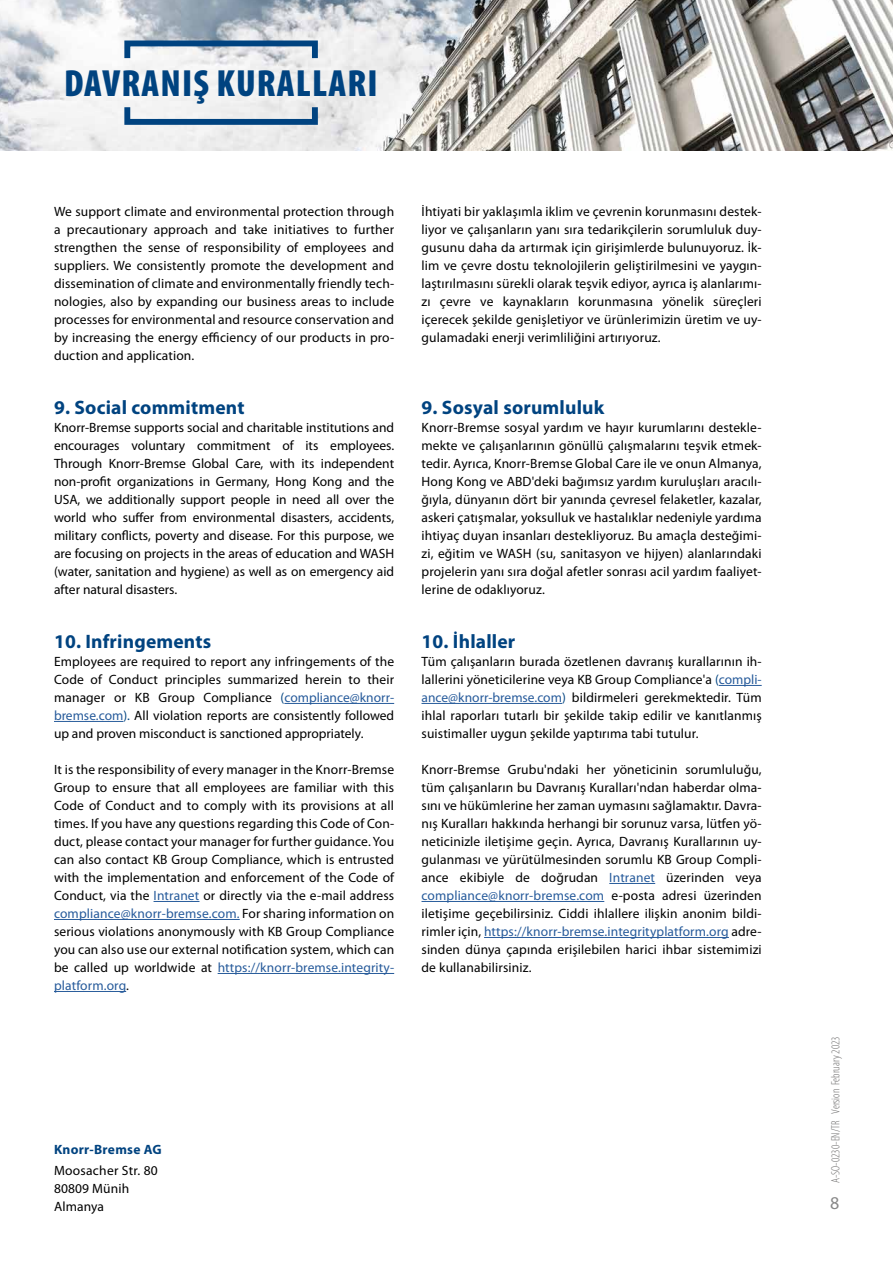
<style>
.page{position:relative;width:893px;height:1263px;background:#fff}
.page>*{position:absolute;margin:0;border:0;box-sizing:border-box;transform-origin:0 0}
.t1{font:900 condensed 37.95px "Myriad Pro";letter-spacing:.03em;color:#004380}
.t2{font:700 19.5px "Myriad Pro";letter-spacing:.01em;color:#004380}
.t3{font:18px "Myriad Pro";color:#878787}
.t4{font:13.5px/18px "Myriad Pro";letter-spacing:.01em;color:#000;text-align:justify}
.t5{font:700 13.5px "Myriad Pro";letter-spacing:.02em;color:#004380}
.t6{font:300 condensed 12px "Myriad Pro";color:#706f6f}
.s1{color:#004380}
.s2{color:#275b9b}
</style>
<div class="page">
<img style="left:0;top:0;width:893px;height:151px">
<div style="left:124px;top:41px;width:194px;height:20px;border:6px solid #004380"></div>
<div style="left:124px;top:104px;width:194px;height:21px;border:6px solid #004380"></div>
<hr style="left:284px;top:703px;width:110px;height:1px;background:#275b9b">
<hr style="left:54px;top:721px;width:69px;height:1px;background:#275b9b">
<hr style="left:154px;top:901px;width:45px;height:1px;background:#275b9b">
<hr style="left:54px;top:919px;width:186px;height:1px;background:#275b9b">
<hr style="left:218px;top:973px;width:176px;height:1px;background:#275b9b">
<hr style="left:54px;top:991px;width:72px;height:1px;background:#275b9b">
<hr style="left:719px;top:685px;width:43px;height:1px;background:#275b9b">
<hr style="left:421px;top:703px;width:141px;height:1px;background:#275b9b">
<hr style="left:609px;top:883px;width:46px;height:1px;background:#275b9b">
<hr style="left:421px;top:901px;width:183px;height:1px;background:#275b9b">
<hr style="left:484px;top:937px;width:245px;height:1px;background:#275b9b">
<h1 class="t1" style="left:64px;top:62px;width:315px">DAVRANIŞ KURALLARI</h1>
<p class="t4" style="left:54px;top:203px;width:342px">We support climate and environmental protection through a precautionary approach and take initiatives to further strengthen the sense of responsibility of employees and suppliers. We consistently promote the development and dissemination of climate and environmentally friendly tech&shy;nologies, also by expanding our business areas to include processes for environmental and resource conservation and by increasing the energy efficiency of our products in pro&shy;duction and application.</p>
<h2 class="t2" style="left:54px;top:397px;width:192px">9. Social commitment</h2>
<p class="t4" style="left:54px;top:419px;width:342px">Knorr-Bremse supports social and charitable institutions and encourages voluntary commitment of its employees.<br>Through Knorr-Bremse Global Care, with its independent non-profit organizations in Germany, Hong Kong and the USA, we additionally support people in need all over the world who suffer from environmental disasters, accidents, military conflicts, poverty and disease. For this purpose, we are focusing on projects in the areas of education and WASH (water, sanitation and hygiene) as well as on emergency aid after natural disasters.</p>
<h2 class="t2" style="left:54px;top:631px;width:159px">10. Infringements</h2>
<p class="t4" style="left:54px;top:653px;width:342px">Employees are required to report any infringements of the Code of Conduct principles summarized herein to their manager or KB Group Compliance <span class="s1">(</span><span class="s2">compliance@knorr&shy;bremse.com</span><span class="s1">).</span> All violation reports are consistently followed up and proven misconduct is sanctioned appropriately.</p>
<p class="t4" style="left:54px;top:761px;width:342px">It is the responsibility of every manager in the Knorr-Bremse Group to ensure that all employees are familiar with this Code of Conduct and to comply with its provisions at all times. If you have any questions regarding this Code of Con&shy;duct, please contact your manager for further guidance. You can also contact KB Group Compliance, which is entrusted with the implementation and enforcement of the Code of Conduct, via the <span class="s2">Intranet</span> or directly via the e-mail address <span class="s2">compliance@knorr-bremse.com.</span> For sharing information on serious violations anonymously with KB Group Compliance you can also use our external notification system, which can be called up worldwide at <span class="s2">https://knorr-bremse.integrity&shy;platform.org</span>.</p>
<p class="t4" style="left:421px;top:203px;width:342px">İhtiyati bir yaklaşımla iklim ve çevrenin korunmasını destek&shy;liyor ve çalışanların yanı sıra tedarikçilerin sorumluluk duy&shy;gusunu daha da artırmak için girişimlerde bulunuyoruz. İk&shy;lim ve çevre dostu teknolojilerin geliştirilmesini ve yaygın&shy;laştırılmasını sürekli olarak teşvik ediyor, ayrıca iş alanlarımı&shy;zı çevre ve kaynakların korunmasına yönelik süreçleri içerecek şekilde genişletiyor ve ürünlerimizin üretim ve uy&shy;gulamadaki enerji verimliliğini artırıyoruz.</p>
<h2 class="t2" style="left:421px;top:397px;width:184px">9. Sosyal sorumluluk</h2>
<p class="t4" style="left:421px;top:419px;width:342px">Knorr-Bremse sosyal yardım ve hayır kurumlarını destekle&shy;mekte ve çalışanlarının gönüllü çalışmalarını teşvik etmek&shy;tedir. Ayrıca, Knorr-Bremse Global Care ile ve onun Almanya, Hong Kong ve ABD'deki bağımsız yardım kuruluşları aracılı&shy;ğıyla, dünyanın dört bir yanında çevresel felaketler, kazalar, askeri çatışmalar, yoksulluk ve hastalıklar nedeniyle yardıma ihtiyaç duyan insanları destekliyoruz. Bu amaçla desteğimi&shy;zi, eğitim ve WASH (su, sanitasyon ve hijyen) alanlarındaki projelerin yanı sıra doğal afetler sonrası acil yardım faaliyet&shy;lerine de odaklıyoruz.</p>
<h2 class="t2" style="left:421px;top:631px;width:95px">10. İhlaller</h2>
<p class="t4" style="left:421px;top:653px;width:342px">Tüm çalışanların burada özetlenen davranış kurallarının ih&shy;lallerini yöneticilerine veya KB Group Compliance'a <span class="s1">(</span><span class="s2">compli&shy;ance@knorr-bremse.com</span><span class="s1">)</span> bildirmeleri gerekmektedir. Tüm ihlal raporları tutarlı bir şekilde takip edilir ve kanıtlanmış suistimaller uygun şekilde yaptırıma tabi tutulur.</p>
<p class="t4" style="left:421px;top:761px;width:342px">Knorr-Bremse Grubu'ndaki her yöneticinin sorumluluğu, tüm çalışanların bu Davranış Kuralları'ndan haberdar olma&shy;sını ve hükümlerine her zaman uymasını sağlamaktır. Davra&shy;nış Kuralları hakkında herhangi bir sorunuz varsa, lütfen yö&shy;neticinizle iletişime geçin. Ayrıca, Davranış Kurallarının uy&shy;gulanması ve yürütülmesinden sorumlu KB Group Compli&shy;ance ekibiyle de doğrudan <span class="s2">Intranet</span> üzerinden veya <span class="s2">compliance@knorr-bremse.com</span> e-posta adresi üzerinden iletişime geçebilirsiniz. Ciddi ihlallere ilişkin anonim bildi&shy;rimler için, <span class="s2">https://knorr-bremse.integrityplatform.org</span> adre&shy;sinden dünya çapında erişilebilen harici ihbar sistemimizi de kullanabilirsiniz.</p>
<p class="t5" style="left:54px;top:1142px;width:109px">Knorr-Bremse AG</p>
<p class="t4" style="left:54px;top:1162px;width:105px;text-align:left">Moosacher Str. 80<br>80809 Münih<br>Almanya</p>
<p class="t6" style="left:829px;top:1183px;width:148px;rotate:-90deg">A-SO-0230-EN/TR Version February 2023</p>
<h3 class="t3" style="left:830px;top:1193px;width:11px">8</h3>
</div>
